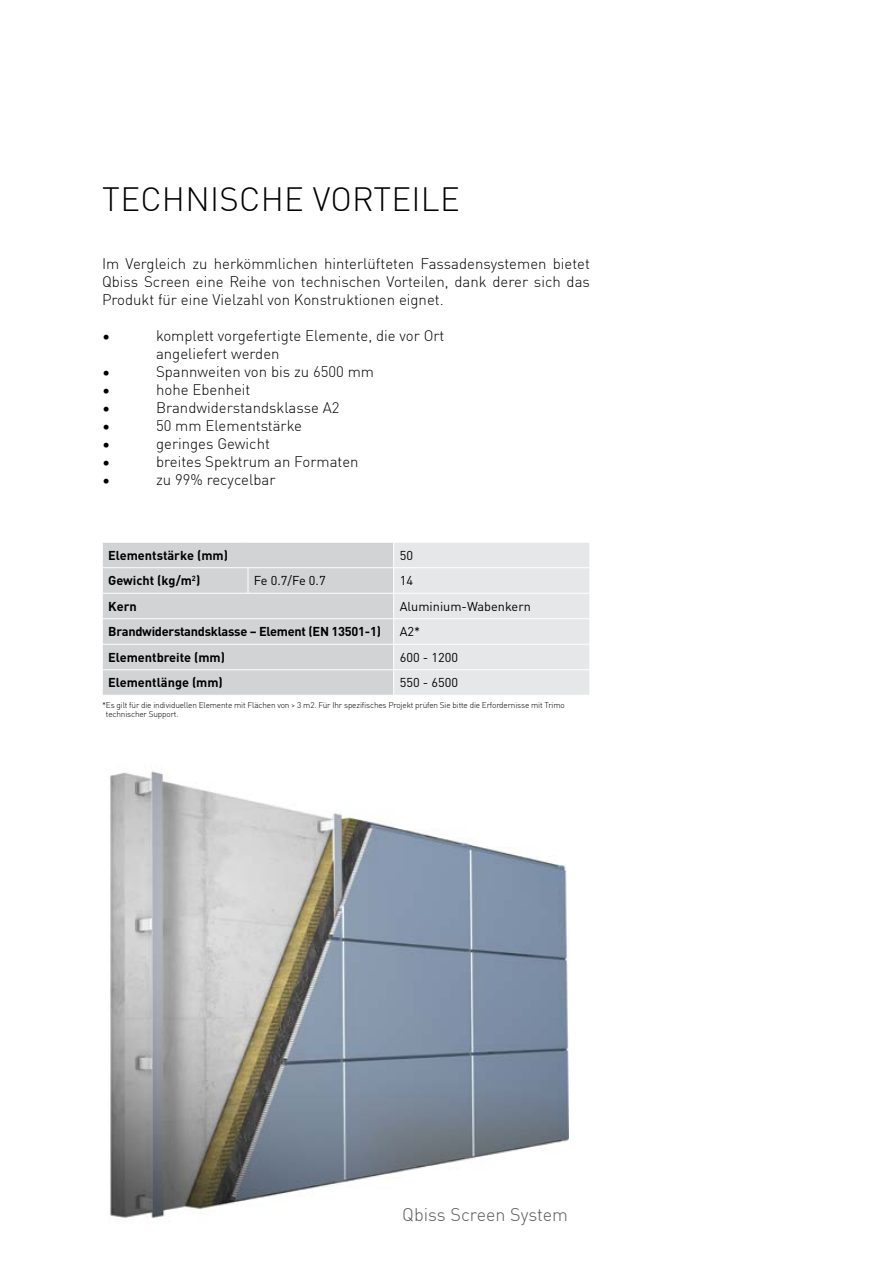
<style>
.page{position:relative;width:893px;height:1263px;background:#fff}
.page>*{position:absolute;margin:0;border:0;box-sizing:border-box;transform-origin:0 0}
.t1{font:300 33px "DIN Pro";letter-spacing:.01em;color:#000}
.t2{font:300 18px "DIN Pro";color:#58595b}
.t3{font:300 15px/18px "DIN Pro";color:#000;text-align:justify}
.t4{font:700 12.75px "DIN Pro";letter-spacing:-.005em;color:#000}
.t5{font:12.75px "DIN Pro";color:#000}
.t6{font:300 8.25px/9.9px "DIN Pro";letter-spacing:-.02em;color:#000}
</style>
<div class="page">
<svg style="left:103px;top:542px;width:486px;height:153px"></svg>
<img style="left:110px;top:771px;width:458px;height:448px">
<svg style="left:403px;top:1207px;width:164px;height:12px"></svg>
<h1 class="t1" style="left:102px;top:174px;width:359px">TECHNISCHE VORTEILE</h1>
<p class="t3" style="left:102px;top:253px;width:489px">Im Vergleich zu herkömmlichen hinterlüfteten Fassadensystemen bietet Qbiss Screen eine Reihe von technischen Vorteilen, dank derer sich das Produkt für eine Vielzahl von Konstruktionen eignet.</p>
<p class="t3" style="left:102px;top:325px;width:10px">•</p>
<p class="t3" style="left:156px;top:325px;width:290px">komplett vorgefertigte Elemente, die vor Ort angeliefert werden</p>
<p class="t3" style="left:102px;top:361px;width:10px">•</p>
<p class="t3" style="left:156px;top:361px;width:219px">Spannweiten von bis zu 6500 mm</p>
<p class="t3" style="left:102px;top:379px;width:10px">•</p>
<p class="t3" style="left:156px;top:379px;width:96px">hohe Ebenheit</p>
<p class="t3" style="left:102px;top:397px;width:10px">•</p>
<p class="t3" style="left:156px;top:397px;width:185px">Brandwiderstandsklasse A2</p>
<p class="t3" style="left:102px;top:415px;width:10px">•</p>
<p class="t3" style="left:156px;top:415px;width:147px">50 mm Elementstärke</p>
<p class="t3" style="left:102px;top:433px;width:10px">•</p>
<p class="t3" style="left:156px;top:433px;width:115px">geringes Gewicht</p>
<p class="t3" style="left:102px;top:451px;width:10px">•</p>
<p class="t3" style="left:156px;top:451px;width:204px">breites Spektrum an Formaten</p>
<p class="t3" style="left:102px;top:469px;width:10px">•</p>
<p class="t3" style="left:156px;top:469px;width:121px">zu 99% recycelbar</p>
<p class="t4" style="left:108px;top:546px;width:121px">Elementstärke (mm)</p>
<p class="t5" style="left:400px;top:546px;width:15px">50</p>
<p class="t4" style="left:108px;top:572px;width:94px">Gewicht (kg/m<sup>2</sup>)</p>
<p class="t5" style="left:254px;top:572px;width:73px">Fe 0.7/Fe 0.7</p>
<p class="t5" style="left:400px;top:572px;width:15px">14</p>
<p class="t4" style="left:108px;top:598px;width:30px">Kern</p>
<p class="t5" style="left:400px;top:598px;width:133px">Aluminium-Wabenkern</p>
<p class="t4" style="left:108px;top:623px;width:274px">Brandwiderstandsklasse – Element (EN 13501-1)</p>
<p class="t5" style="left:400px;top:623px;width:22px">A2*</p>
<p class="t4" style="left:108px;top:649px;width:118px">Elementbreite (mm)</p>
<p class="t5" style="left:400px;top:649px;width:60px">600 - 1200</p>
<p class="t4" style="left:108px;top:674px;width:116px">Elementlänge (mm)</p>
<p class="t5" style="left:400px;top:674px;width:60px">550 - 6500</p>
<p class="t6" style="left:106px;top:699px;width:460px;text-indent:-4px">*Es gilt für die individuellen Elemente mit Flächen von &gt; 3 m2. Für Ihr spezifisches Projekt prüfen Sie bitte die Erfordernisse mit Trimo technischer Support.</p>
<p class="t2" style="left:402px;top:1200px;width:167px">Qbiss Screen System</p>
</div>
